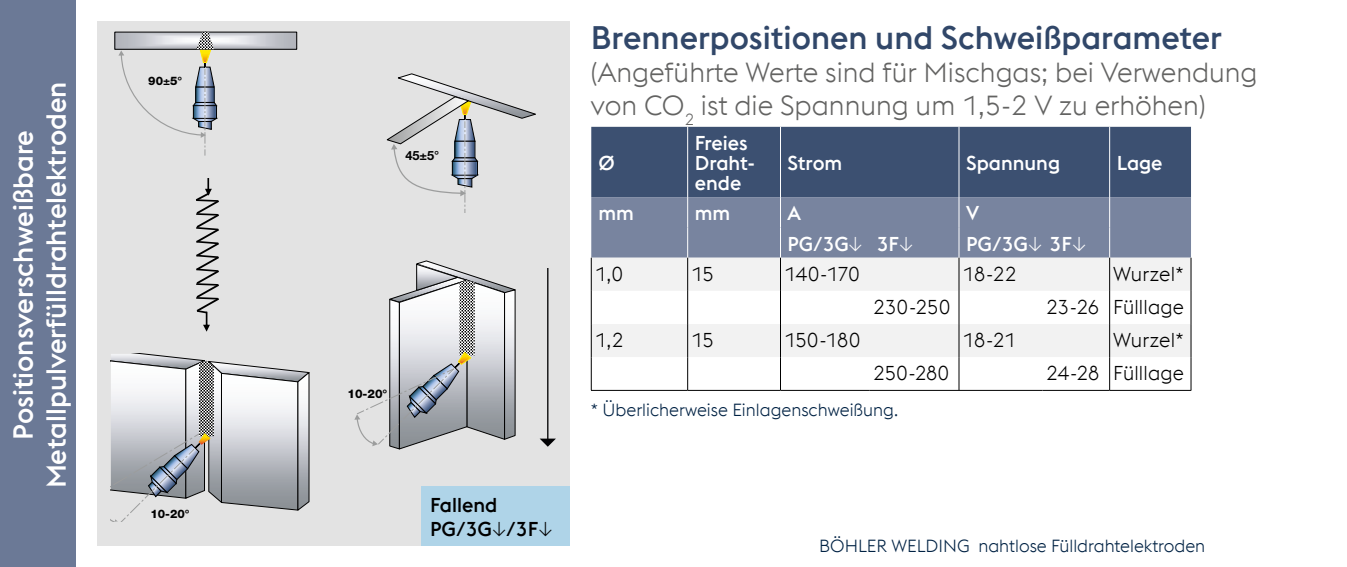
<style>
.page{position:relative;width:1347px;height:567px;background:#fff}
.page>*{position:absolute;margin:0;border:0;box-sizing:border-box;transform-origin:0 0}
.t1{font:500 32.5px "voestalpine";color:#314769}
.t2{font:300 27.5px/33px "voestalpine";color:#636362}
.t3{font:500 27.5px/33px "voestalpine";color:#fff;text-align:center}
.t4{font:300 20px "voestalpine";letter-spacing:-.005em;color:#000}
.t5{font:500 20px/20px "voestalpine";color:#fff}
.t6{font:500 20px/24px "voestalpine";color:#000}
.t7{font:300 17.5px "voestalpine";color:#024}
.t8{font:700 12.75px "Helvetica Neue LT Pro";color:#000}
.t9{font:800 12px "Helvetica Neue LT Std";color:#000}
.t10{font:800 11.75px "Helvetica Neue LT Std";color:#000}
.s1{font-family:"Helvetica Neue LT Pro";font-weight:700}
.s2{font-weight:300}
</style>
<div class="page">
<div style="left:0;top:0;width:76px;height:567px;background:#6b7996"></div>
<div style="left:97px;top:21px;width:472px;height:525px;background:#e3e3e3"></div>
<div style="left:591px;top:127px;width:600px;height:70px;background:#3c5071"></div>
<div style="left:591px;top:197px;width:600px;height:61px;background:#78849f"></div>
<div style="left:592px;top:258px;width:598px;height:33px;background:#f2f2f2"></div>
<svg style="left:592px;top:291px;width:598px;height:99px"></svg>
<hr style="left:687px;top:127px;width:1px;height:70px;background:#fff">
<hr style="left:687px;top:197px;width:1px;height:30px;background:#fff">
<hr style="left:687px;top:227px;width:1px;height:31px;background:#fff">
<hr style="left:780px;top:127px;width:1px;height:70px;background:#fff">
<hr style="left:780px;top:197px;width:1px;height:30px;background:#fff">
<hr style="left:780px;top:227px;width:1px;height:31px;background:#fff">
<hr style="left:958px;top:127px;width:1px;height:70px;background:#fff">
<hr style="left:1109px;top:127px;width:1px;height:70px;background:#fff">
<hr style="left:958px;top:197px;width:1px;height:30px;background:#fff">
<hr style="left:1109px;top:197px;width:1px;height:30px;background:#fff">
<hr style="left:958px;top:227px;width:1px;height:31px;background:#fff">
<hr style="left:1109px;top:227px;width:1px;height:31px;background:#fff">
<hr style="left:591px;top:258px;width:1px;height:33px;background:#000">
<hr style="left:591px;top:291px;width:1px;height:33px;background:#000">
<hr style="left:591px;top:324px;width:1px;height:33px;background:#000">
<hr style="left:591px;top:357px;width:1px;height:33px;background:#000">
<hr style="left:591px;top:390px;width:96px;height:1px;background:#000">
<hr style="left:687px;top:258px;width:1px;height:33px;background:#000">
<hr style="left:687px;top:291px;width:1px;height:33px;background:#000">
<hr style="left:687px;top:324px;width:1px;height:33px;background:#000">
<hr style="left:687px;top:357px;width:1px;height:33px;background:#000">
<hr style="left:687px;top:390px;width:93px;height:1px;background:#000">
<hr style="left:780px;top:258px;width:1px;height:33px;background:#000">
<hr style="left:780px;top:291px;width:1px;height:33px;background:#000">
<hr style="left:780px;top:324px;width:1px;height:33px;background:#000">
<hr style="left:780px;top:357px;width:1px;height:33px;background:#000">
<hr style="left:780px;top:390px;width:89px;height:1px;background:#000">
<hr style="left:869px;top:390px;width:90px;height:1px;background:#000">
<hr style="left:958px;top:258px;width:1px;height:33px;background:#000">
<hr style="left:958px;top:291px;width:1px;height:33px;background:#000">
<hr style="left:958px;top:324px;width:1px;height:33px;background:#000">
<hr style="left:958px;top:357px;width:1px;height:33px;background:#000">
<hr style="left:959px;top:390px;width:83px;height:1px;background:#000">
<hr style="left:1042px;top:390px;width:67px;height:1px;background:#000">
<hr style="left:1109px;top:258px;width:1px;height:33px;background:#000">
<hr style="left:1190px;top:258px;width:1px;height:33px;background:#000">
<hr style="left:1109px;top:291px;width:1px;height:33px;background:#000">
<hr style="left:1190px;top:291px;width:1px;height:33px;background:#000">
<hr style="left:1109px;top:324px;width:1px;height:33px;background:#000">
<hr style="left:1190px;top:324px;width:1px;height:33px;background:#000">
<hr style="left:1109px;top:357px;width:1px;height:33px;background:#000">
<hr style="left:1190px;top:357px;width:1px;height:33px;background:#000">
<hr style="left:1109px;top:390px;width:82px;height:1px;background:#000">
<div style="left:421px;top:486px;width:148px;height:60px;background:#afd4e8"></div>
<svg style="left:111px;top:354px;width:199px;height:167px"></svg>
<svg style="left:196px;top:178px;width:23px;height:154px"></svg>
<svg style="left:354px;top:260px;width:162px;height:190px"></svg>
<hr style="left:547px;top:268px;width:1px;height:172px;background:#020204">
<svg style="left:540px;top:439px;width:16px;height:8px"></svg>
<svg style="left:114px;top:31px;width:183px;height:125px"></svg>
<svg style="left:386px;top:73px;width:150px;height:140px"></svg>
<h2 class="t3" style="left:6px;top:488px;width:408px;rotate:-90deg">Positionsverschweißbare<br>Metallpulverfülldrahtelektroden</h2>
<p class="t10" style="left:148px;top:74px;width:35px">90<span class="s1">±</span>5°</p>
<p class="t10" style="left:150px;top:506px;width:41px">10-20°</p>
<p class="t8" style="left:405px;top:147px;width:36px">45±5°</p>
<p class="t9" style="left:347px;top:387px;width:41px">10-20°</p>
<p class="t6" style="left:430px;top:492px;width:124px">Fallend<br>PG/3G<span class="s2">↓</span>/3F<span class="s2">↓</span></p>
<h1 class="t1" style="left:591px;top:18px;width:632px">Brennerpositionen und Schweißparameter</h1>
<h2 class="t2" style="left:591px;top:56px;width:668px">(Angeführte Werte sind für Mischgas; bei Verwendung von CO<sub>2</sub> ist die Spannung um 1,5-2 V zu erhöhen)</h2>
<p class="t5" style="left:598px;top:153px;width:18px">Ø</p>
<p class="t5" style="left:694px;top:133px;width:62px">Freies<br>Draht&shy;ende</p>
<p class="t5" style="left:787px;top:153px;width:56px">Strom</p>
<p class="t5" style="left:966px;top:153px;width:96px">Spannung</p>
<p class="t5" style="left:1116px;top:153px;width:47px">Lage</p>
<p class="t5" style="left:598px;top:203px;width:37px">mm</p>
<p class="t5" style="left:695px;top:203px;width:37px">mm</p>
<p class="t5" style="left:787px;top:203px;width:15px">A</p>
<p class="t5" style="left:966px;top:203px;width:15px">V</p>
<p class="t5" style="left:787px;top:233px;width:127px">PG/3G<span class="s2">↓</span> 3F<span class="s2">↓</span></p>
<p class="t5" style="left:966px;top:233px;width:122px">PG/3G<span class="s2">↓</span> 3F<span class="s2">↓</span></p>
<p class="t4" style="left:595px;top:262px;width:30px">1,0</p>
<p class="t4" style="left:691px;top:262px;width:24px">15</p>
<p class="t4" style="left:784px;top:262px;width:77px">140-170</p>
<p class="t4" style="left:962px;top:262px;width:55px">18-22</p>
<p class="t4" style="left:1113px;top:262px;width:72px">Wurzel*</p>
<p class="t4" style="left:873px;top:296px;width:79px">230-250</p>
<p class="t4" style="left:1046px;top:296px;width:139px">23-26 Fülllage</p>
<p class="t4" style="left:595px;top:329px;width:30px">1,2</p>
<p class="t4" style="left:691px;top:329px;width:24px">15</p>
<p class="t4" style="left:784px;top:329px;width:78px">150-180</p>
<p class="t4" style="left:962px;top:329px;width:55px">18-21</p>
<p class="t4" style="left:1113px;top:329px;width:72px">Wurzel*</p>
<p class="t4" style="left:873px;top:362px;width:78px">250-280</p>
<p class="t4" style="left:1046px;top:362px;width:139px">24-28 Fülllage</p>
<p class="t7" style="left:591px;top:399px;width:309px">* Überlicherweise Einlagenschweißung.</p>
<p class="t7" style="left:819px;top:535px;width:387px">BÖHLER WELDING nahtlose Fülldrahtelektroden</p>
</div>
